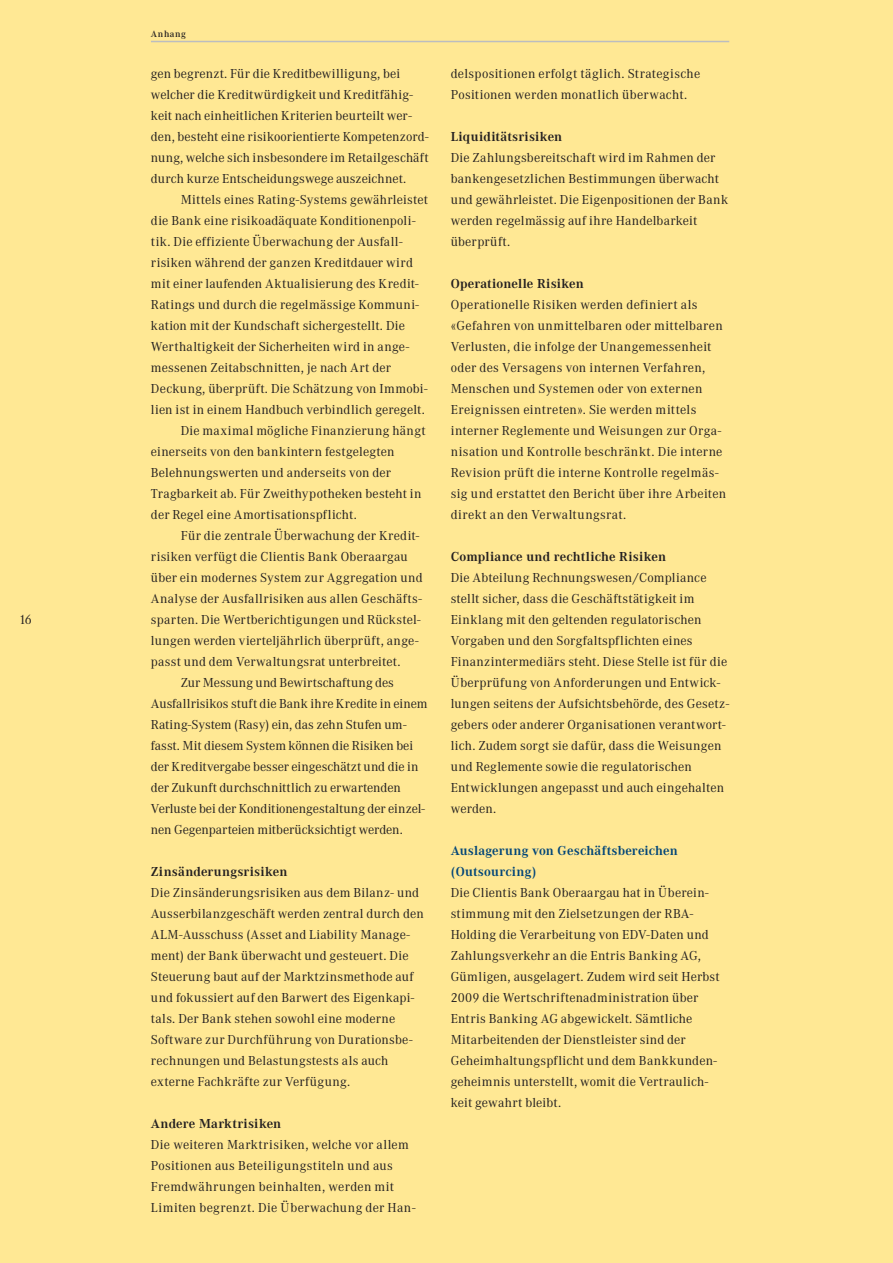
<style>
.page{position:relative;width:893px;height:1263px;background:#ffe894}
.page>*{position:absolute;margin:0;border:0;box-sizing:border-box;transform-origin:0 0}
.t1{font:12.75px/21px "Corporate ABQ";letter-spacing:.015em;color:#231f20}
.t2{font:700 12.75px "Corporate ABQ";letter-spacing:.01em;color:#231f20}
.t3{font:12.75px "Corporate ABQ";letter-spacing:-.01em;color:#231f20}
.t4{font:700 12.75px/21px "Corporate ABQ";letter-spacing:.015em;color:#004578}
.t5{font:12.75px "Corporate ABQ";letter-spacing:-.005em;color:#231f20}
.t6{font:500 9px "Corporate ABQ";letter-spacing:.065em;color:#231f20}
</style>
<div class="page">
<hr style="left:151px;top:41px;width:578px;height:1px;background:#bcbdc0">
<p class="t1" style="left:19px;top:609px;width:14px">16</p>
<p class="t6" style="left:151px;top:28px;width:36px">Anhang</p>
<p class="t1" style="left:151px;top:63px;width:279px">gen begrenzt. Für die Kreditbewilligung, bei welcher die Kreditwürdigkeit und Kreditfähig&shy;keit nach einheitlichen Kriterien beurteilt wer&shy;den, besteht eine risikoorientierte Kompetenzord&shy;nung, welche sich insbesondere im Retailgeschäft durch kurze Entscheidungswege auszeichnet.</p>
<p class="t1" style="left:181px;top:189px;width:249px">Mittels eines Rating-Systems gewährleistet</p>
<p class="t1" style="left:151px;top:210px;width:266px">die Bank eine risikoadäquate Konditionenpoli-</p>
<p class="t1" style="left:151px;top:231px;width:253px">tik. Die effiziente Überwachung der Ausfall-</p>
<p class="t1" style="left:151px;top:252px;width:263px">risiken während der ganzen Kreditdauer wird</p>
<p class="t1" style="left:151px;top:273px;width:269px">mit einer laufenden Aktualisierung des Kredit-</p>
<p class="t1" style="left:151px;top:294px;width:270px">Ratings und durch die regelmässige Kommuni-</p>
<p class="t1" style="left:151px;top:315px;width:255px">kation mit der Kundschaft sichergestellt. Die</p>
<p class="t1" style="left:151px;top:336px;width:260px">Werthaltigkeit der Sicherheiten wird in ange-</p>
<p class="t1" style="left:151px;top:357px;width:241px">messenen Zeitabschnitten, je nach Art der</p>
<p class="t1" style="left:151px;top:378px;width:278px">Deckung, überprüft. Die Schätzung von Immobi-</p>
<p class="t1" style="left:151px;top:399px;width:275px">lien ist in einem Handbuch verbindlich geregelt.</p>
<p class="t1" style="left:181px;top:420px;width:247px">Die maximal mögliche Finanzierung hängt</p>
<p class="t1" style="left:151px;top:441px;width:245px">einerseits von den bankintern festgelegten</p>
<p class="t1" style="left:151px;top:462px;width:242px">Belehnungswerten und anderseits von der</p>
<p class="t1" style="left:151px;top:483px;width:272px">Tragbarkeit ab. Für Zweithypotheken besteht in</p>
<p class="t1" style="left:151px;top:504px;width:207px">der Regel eine Amortisationspflicht.</p>
<p class="t1" style="left:181px;top:525px;width:240px">Für die zentrale Überwachung der Kredit-</p>
<p class="t1" style="left:151px;top:546px;width:258px">risiken verfügt die Clientis Bank Oberaargau</p>
<p class="t1" style="left:151px;top:567px;width:273px">über ein modernes System zur Aggregation und</p>
<p class="t1" style="left:151px;top:588px;width:272px">Analyse der Ausfallrisiken aus allen Geschäfts-</p>
<p class="t1" style="left:151px;top:609px;width:271px">sparten. Die Wertberichtigungen und Rückstel-</p>
<p class="t1" style="left:151px;top:630px;width:269px">lungen werden vierteljährlich überprüft, ange-</p>
<p class="t1" style="left:151px;top:651px;width:251px">passt und dem Verwaltungsrat unterbreitet.</p>
<p class="t1" style="left:181px;top:672px;width:215px">Zur Messung und Bewirtschaftung des</p>
<p class="t1" style="left:151px;top:693px;width:278px">Ausfallrisikos stuft die Bank ihre Kredite in einem</p>
<p class="t1" style="left:151px;top:714px;width:257px">Rating-System (Rasy) ein, das zehn Stufen um-</p>
<p class="t5" style="left:151px;top:738px;width:264px">fasst. Mit diesem System können die Risiken bei</p>
<p class="t1" style="left:151px;top:756px;width:269px">der Kreditvergabe besser eingeschätzt und die in</p>
<p class="t1" style="left:151px;top:777px;width:251px">der Zukunft durchschnittlich zu erwartenden</p>
<p class="t3" style="left:151px;top:801px;width:276px">Verluste bei der Konditionengestaltung der einzel-</p>
<p class="t3" style="left:151px;top:822px;width:253px">nen Gegenparteien mitberücksichtigt werden.</p>
<p class="t2" style="left:151px;top:864px;width:138px">Zinsänderungsrisiken</p>
<p class="t1" style="left:151px;top:882px;width:274px">Die Zinsänderungsrisiken aus dem Bilanz- und Ausserbilanzgeschäft werden zentral durch den ALM-Ausschuss (Asset and Liability Manage&shy;ment) der Bank überwacht und gesteuert. Die Steuerung baut auf der Marktzinsmethode auf und fokussiert auf den Barwert des Eigenkapi&shy;tals. Der Bank stehen sowohl eine moderne Software zur Durchführung von Durationsbe&shy;rechnungen und Belastungstests als auch externe Fachkräfte zur Verfügung.</p>
<p class="t2" style="left:151px;top:1116px;width:132px">Andere Marktrisiken</p>
<p class="t1" style="left:151px;top:1134px;width:266px">Die weiteren Marktrisiken, welche vor allem Positionen aus Beteiligungstiteln und aus Fremdwährungen beinhalten, werden mit Limiten begrenzt. Die Überwachung der Han-</p>
<p class="t1" style="left:451px;top:63px;width:251px">delspositionen erfolgt täglich. Strategische<br>Positionen werden monatlich überwacht.</p>
<p class="t2" style="left:451px;top:129px;width:113px">Liquiditätsrisiken</p>
<p class="t1" style="left:451px;top:147px;width:279px">Die Zahlungsbereitschaft wird im Rahmen der bankengesetzlichen Bestimmungen überwacht und gewährleistet. Die Eigenpositionen der Bank werden regelmässig auf ihre Handelbarkeit überprüft.</p>
<p class="t2" style="left:451px;top:276px;width:135px">Operationelle Risiken</p>
<p class="t1" style="left:451px;top:294px;width:277px">Operationelle Risiken werden definiert als «Gefahren von unmittelbaren oder mittelbaren Verlusten, die infolge der Unangemessenheit oder des Versagens von internen Verfahren, Menschen und Systemen oder von externen Ereignissen eintreten». Sie werden mittels interner Reglemente und Weisungen zur Orga&shy;nisation und Kontrolle beschränkt. Die interne Revision prüft die interne Kontrolle regelmäs&shy;sig und erstattet den Bericht über ihre Arbeiten direkt an den Verwaltungsrat.</p>
<p class="t2" style="left:451px;top:549px;width:217px">Compliance und rechtliche Risiken</p>
<p class="t1" style="left:451px;top:567px;width:280px">Die Abteilung Rechnungswesen/Compliance stellt sicher, dass die Geschäftstätigkeit im Einklang mit den geltenden regulatorischen Vorgaben und den Sorgfaltspflichten eines Finanzintermediärs steht. Diese Stelle ist für die Überprüfung von Anforderungen und Entwick&shy;lungen seitens der Aufsichtsbehörde, des Gesetz&shy;gebers oder anderer Organisationen verantwort&shy;lich. Zudem sorgt sie dafür, dass die Weisungen und Reglemente sowie die regulatorischen Entwicklungen angepasst und auch eingehalten werden.</p>
<p class="t4" style="left:451px;top:840px;width:229px">Auslagerung von Geschäftsbereichen (Outsourcing)</p>
<p class="t1" style="left:451px;top:882px;width:270px">Die Clientis Bank Oberaargau hat in Überein&shy;stimmung mit den Zielsetzungen der RBA-Holding die Verarbeitung von EDV-Daten und Zahlungsverkehr an die Entris Banking AG, Gümligen, ausgelagert. Zudem wird seit Herbst 2009 die Wertschriftenadministration über Entris Banking AG abgewickelt. Sämtliche Mitarbeitenden der Dienstleister sind der Geheimhaltungspflicht und dem Bankkunden&shy;geheimnis unterstellt, womit die Vertraulich&shy;keit gewahrt bleibt.</p>
</div>
